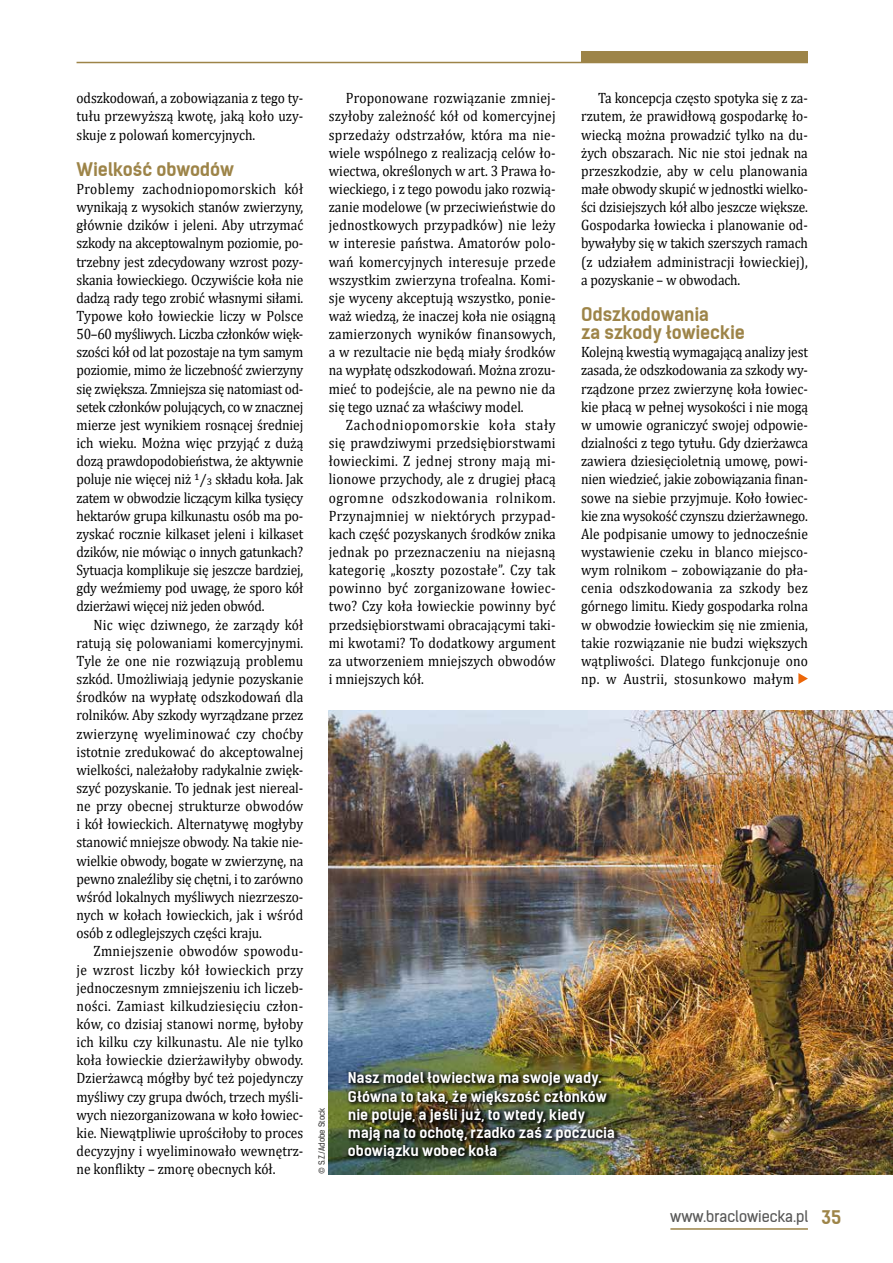
<style>
.page{position:relative;width:893px;height:1263px;background:#fff}
.page>*{position:absolute;margin:0;border:0;box-sizing:border-box;transform-origin:0 0}
.t1{font:700 18px/18px "Kelson Sans BG";letter-spacing:-.01em;color:#9d8448}
.t2{font:15px/18.1px "Cambria";color:#000;text-align:justify;scale:.9 1}
.t3{font:15px "Kelson Sans BG";color:#575756}
.t4{font:700 14.25px/18.1px "Kelson Sans BG";color:#fff}
.t5{font:8.1px "Kelson Sans BG";letter-spacing:-.005em;color:#3c3c3b}
.s1{font-weight:700;font-size:18px;color:#9d8448}
</style>
<div class="page">
<hr style="left:670px;top:1228px;width:138px;height:2px;background:#9d8448">
<div style="left:581px;top:51px;width:227px;height:12px;background:#9d8448"></div>
<hr style="left:77px;top:62px;width:731px;height:1px;background:#9d8448">
<img style="left:329px;top:710px;width:564px;height:464px">
<svg style="left:798px;top:673px;width:10px;height:11px"></svg>
<div style="left:346px;top:1069px;width:274px;height:95px;background:#000;opacity:.75"></div>
<p class="t2" style="left:77px;top:89px;width:253px">odszkodowań, a zobowiązania z tego ty&shy;tułu przewyższą kwotę, jaką koło uzy&shy;skuje z polowań komercyjnych.</p>
<p class="t1" style="left:77px;top:160px;width:159px">Wielkość obwodów</p>
<p class="t2" style="left:77px;top:180px;width:254px">Problemy zachodniopomorskich kół wynikają z wysokich stanów zwierzyny, głównie dzików i jeleni. Aby utrzymać szkody na akceptowalnym poziomie, po&shy;trzebny jest zdecydowany wzrost pozy&shy;skania łowieckiego. Oczywiście koła nie dadzą rady tego zrobić własnymi siłami.<br>Typowe koło łowieckie liczy w Polsce 50–60 myśliwych. Liczba członków więk&shy;szości kół od lat pozostaje na tym samym poziomie, mimo że liczebność zwierzyny się zwiększa. Zmniejsza się natomiast od&shy;setek członków polujących, co w znacznej mierze jest wynikiem rosnącej średniej ich wieku. Można więc przyjąć z dużą dozą prawdopodobieństwa, że aktywnie poluje nie więcej niż 1/3 składu koła. Jak zatem w obwodzie liczącym kilka tysięcy hektarów grupa kilkunastu osób ma po&shy;zyskać rocznie kilkaset jeleni i kilkaset dzików, nie mówiąc o innych gatunkach?<br>Sytuacja komplikuje się jeszcze bardziej, gdy weźmiemy pod uwagę, że sporo kół dzierżawi więcej niż jeden obwód.</p>
<p class="t2" style="left:77px;top:615px;width:254px;text-indent:17px">Nic więc dziwnego, że zarządy kół ratują się polowaniami komercyjnymi.<br>Tyle że one nie rozwiązują problemu szkód. Umożliwiają jedynie pozyskanie środków na wypłatę odszkodowań dla rolników. Aby szkody wyrządzane przez zwierzynę wyeliminować czy choćby istotnie zredukować do akceptowalnej wielkości, należałoby radykalnie zwięk&shy;szyć pozyskanie. To jednak jest niereal&shy;ne przy obecnej strukturze obwodów i kół łowieckich. Alternatywę mogłyby stanowić mniejsze obwody. Na takie nie&shy;wielkie obwody, bogate w zwierzynę, na pewno znaleźliby się chętni, i to zarówno wśród lokalnych myśliwych niezrzeszo&shy;nych w kołach łowieckich, jak i wśród osób z odleglejszych części kraju.</p>
<p class="t2" style="left:77px;top:942px;width:254px;text-indent:17px">Zmniejszenie obwodów spowodu&shy;je wzrost liczby kół łowieckich przy jednoczesnym zmniejszeniu ich liczeb&shy;ności. Zamiast kilkudziesięciu człon&shy;ków, co dzisiaj stanowi normę, byłoby ich kilku czy kilkunastu. Ale nie tylko koła łowieckie dzierżawiłyby obwody.<br>Dzierżawcą mógłby być też pojedynczy myśliwy czy grupa dwóch, trzech myśli&shy;wych niezorganizowana w koło łowiec&shy;kie. Niewątpliwie uprościłoby to proces decyzyjny i wyeliminowało wewnętrz&shy;ne konflikty – zmorę obecnych kół.</p>
<p class="t2" style="left:329px;top:89px;width:254px;text-indent:17px">Proponowane rozwiązanie zmniej&shy;szyłoby zależność kół od komercyjnej sprzedaży odstrzałów, która ma nie&shy;wiele wspólnego z realizacją celów ło&shy;wiectwa, określonych w art. 3 Prawa ło&shy;wieckiego, i z tego powodu jako rozwią&shy;zanie modelowe (w przeciwieństwie do jednostkowych przypadków) nie leży w interesie państwa. Amatorów polo&shy;wań komercyjnych interesuje przede wszystkim zwierzyna trofealna. Komi&shy;sje wyceny akceptują wszystko, ponie&shy;waż wiedzą, że inaczej koła nie osiągną zamierzonych wyników finansowych, a w rezultacie nie będą miały środków na wypłatę odszkodowań. Można zrozu&shy;mieć to podejście, ale na pewno nie da się tego uznać za właściwy model.</p>
<p class="t2" style="left:329px;top:416px;width:254px;text-indent:17px">Zachodniopomorskie koła stały się prawdziwymi przedsiębiorstwami łowieckimi. Z jednej strony mają mi&shy;lionowe przychody, ale z drugiej płacą ogromne odszkodowania rolnikom.<br>Przynajmniej w niektórych przypad&shy;kach część pozyskanych środków znika jednak po przeznaczeniu na niejasną kategorię „koszty pozostałe”. Czy tak powinno być zorganizowane łowiec&shy;two? Czy koła łowieckie powinny być przedsiębiorstwami obracającymi taki&shy;mi kwotami? To dodatkowy argument za utworzeniem mniejszych obwodów i mniejszych kół.</p>
<p class="t2" style="left:581px;top:89px;width:254px;text-indent:17px">Ta koncepcja często spotyka się z za&shy;rzutem, że prawidłową gospodarkę ło&shy;wiecką można prowadzić tylko na du&shy;żych obszarach. Nic nie stoi jednak na przeszkodzie, aby w celu planowania małe obwody skupić w jednostki wielko&shy;ści dzisiejszych kół albo jeszcze większe.<br>Gospodarka łowiecka i planowanie od&shy;bywałyby się w takich szerszych ramach (z udziałem administracji łowieckiej), a pozyskanie – w obwodach.</p>
<p class="t1" style="left:581px;top:305px;width:165px">Odszkodowania<br>za szkody łowieckie</p>
<p class="t2" style="left:581px;top:343px;width:254px">Kolejną kwestią wymagającą analizy jest zasada, że odszkodowania za szkody wy&shy;rządzone przez zwierzynę koła łowiec&shy;kie płacą w pełnej wysokości i nie mogą w umowie ograniczyć swojej odpowie&shy;dzialności z tego tytułu. Gdy dzierżawca zawiera dziesięcioletnią umowę, powi&shy;nien wiedzieć, jakie zobowiązania finan&shy;sowe na siebie przyjmuje. Koło łowiec&shy;kie zna wysokość czynszu dzierżawnego.<br>Ale podpisanie umowy to jednocześnie wystawienie czeku in blanco miejsco&shy;wym rolnikom – zobowiązanie do pła&shy;cenia odszkodowania za szkody bez górnego limitu. Kiedy gospodarka rolna w obwodzie łowieckim się nie zmienia, takie rozwiązanie nie budzi większych wątpliwości. Dlatego funkcjonuje ono np. w Austrii, stosunkowo małym</p>
<p class="t5" style="left:317px;top:1174px;width:68px;rotate:-90deg">© S.Z./Adobe Stock</p>
<p class="t4" style="left:348px;top:1069px;width:268px">Nasz model łowiectwa ma swoje wady.<br>Główna to taka, że większość członków nie poluje, a jeśli już, to wtedy, kiedy mają na to ochotę, rzadko zaś z poczucia obowiązku wobec koła</p>
<p class="t3" style="left:670px;top:1207px;width:172px">www.braclowiecka.pl <span class="s1">35</span></p>
</div>
